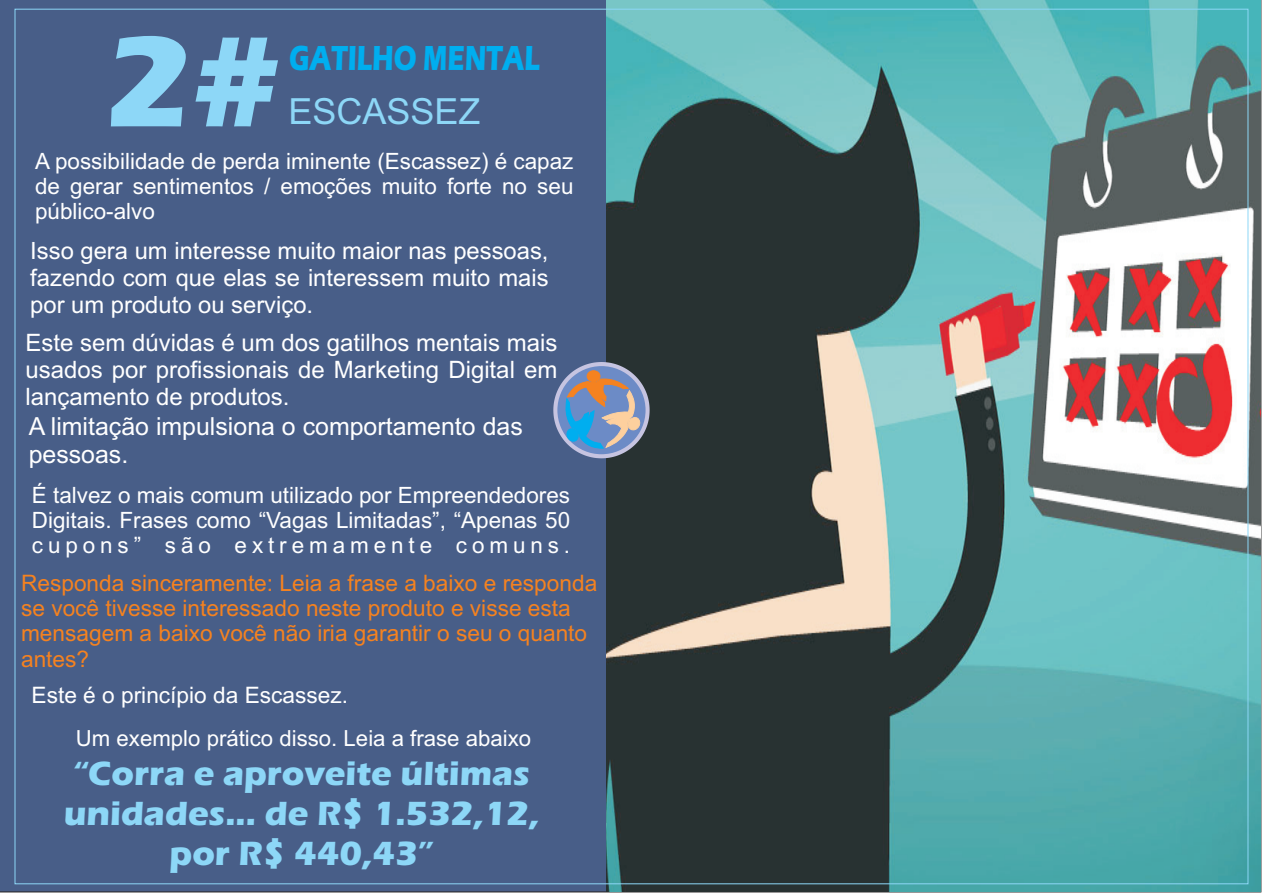
<style>
.page{position:relative;width:1263px;height:893px;background:#fff}
.page>*{position:absolute;margin:0;border:0;box-sizing:border-box;transform-origin:0 0}
.t1{font:700 133.35px "Eras ITC";color:#8dd7f7}
.t2{font:700 36px "Eras ITC";color:#00aeef;scale:.73 1}
.t3{font:36px "Arial";color:#8dd7f7}
.t4{font:700 34.8px/39.8px "Eras ITC";color:#8dd7f7;text-align:center}
.t5{font:24.9px/27.8px "Arial";color:#fff}
.t6{font:24px/26.8px "Arial";color:#fff;text-align:justify}
.t7{font:23.85px/26.5px "Arial";color:#fff;text-align:justify}
.t8{font:22.65px/25.3px "Arial";color:#f58220}
.t9{font:22.65px "Arial";color:#fff}
.t10{font:22.5px/25px "Arial";color:#fff;text-align:justify}
.t11{font:22.2px "Arial";color:#fff}
</style>
<div class="page">
<div style="left:0;top:0;width:607px;height:892px;background:#485e88"></div>
<img style="left:607px;top:0;width:654px;height:892px">
<svg style="left:553px;top:362px;width:97px;height:96px"></svg>
<h1 class="t1" style="left:106px;top:33px;width:175px">2#</h1>
<h2 class="t2" style="left:289px;top:45px;width:345px">GATILHO MENTAL</h2>
<h2 class="t3" style="left:288px;top:98px;width:194px">ESCASSEZ</h2>
<p class="t10" style="left:35px;top:150px;width:540px">A possibilidade de perda iminente (Escassez) é capaz de gerar sentimentos / emoções muito forte no seu público-alvo</p>
<p class="t7" style="left:30px;top:240px;width:520px">Isso gera um interesse muito maior nas pessoas, fazendo com que elas se interessem muito mais por um produto ou serviço.</p>
<p class="t6" style="left:25px;top:331px;width:533px">Este sem dúvidas é um dos gatilhos mentais mais usados por profissionais de Marketing Digital em lançamento de produtos.</p>
<p class="t5" style="left:29px;top:415px;width:496px">A limitação impulsiona o comportamento das pessoas.</p>
<p class="t10" style="left:32px;top:485px;width:540px">É talvez o mais comum utilizado por Empreendedores Digitais. Frases como “Vagas Limitadas”, “Apenas 50 cupons” são extremamente comuns.</p>
<p class="t8" style="left:21px;top:572px;width:578px">Responda sinceramente: Leia a frase a baixo e responda se você tivesse interessado neste produto e visse esta mensagem a baixo você não iria garantir o seu o quanto antes?</p>
<p class="t9" style="left:32px;top:687px;width:318px">Este é o princípio da Escassez.</p>
<p class="t11" style="left:76px;top:730px;width:457px">Um exemplo prático disso. Leia a frase abaixo</p>
<h3 class="t4" style="left:64px;top:757px;width:477px">“Corra e aproveite últimas unidades... de R$ 1.532,12, por R$ 440,43”</h3>
</div>
